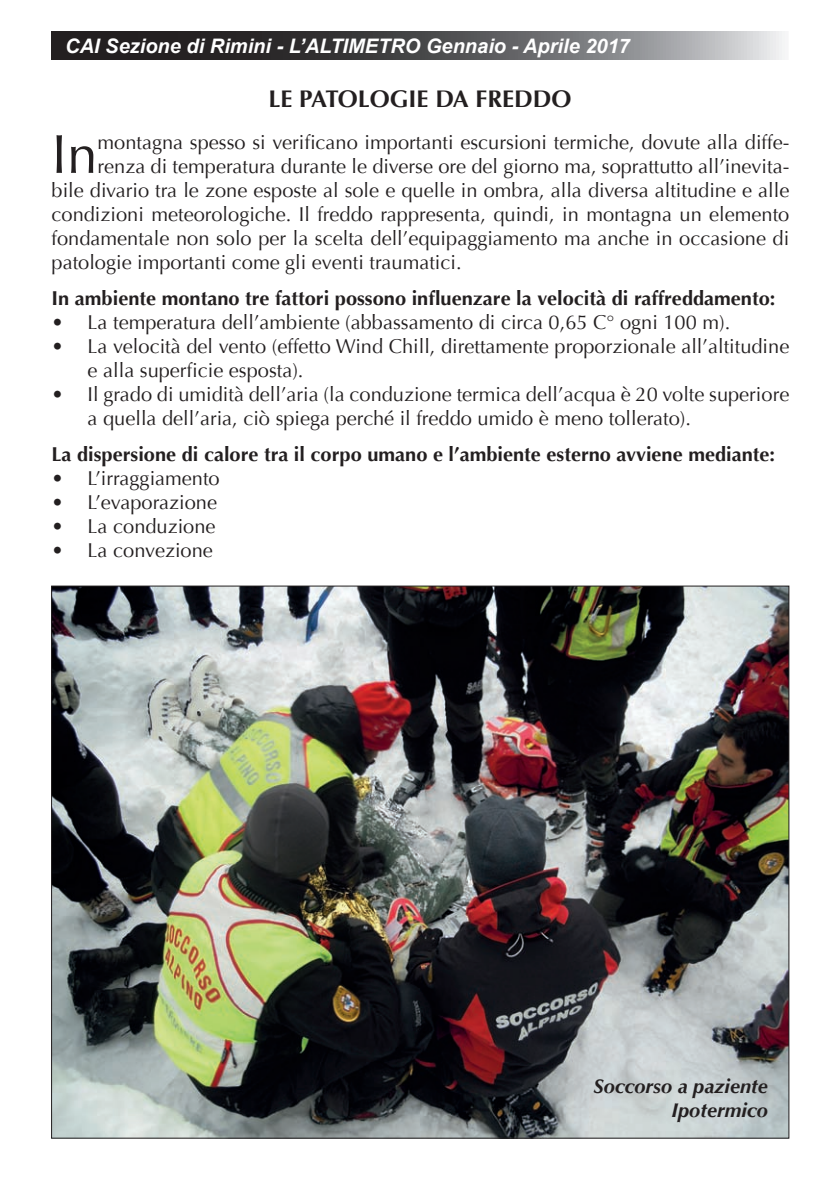
<style>
.page{position:relative;width:840px;height:1191px;background:#fff}
.page>*{position:absolute;margin:0;border:0;box-sizing:border-box;transform-origin:0 0}
.t1{font:55px "Optima";color:#231f20}
.t2{font:700 24px "Optima";color:#231f20}
.t3{font:20px/24px "Optima";color:#231f20}
.t4{font:700 20px "Optima";color:#231f20}
.t5{font:italic 700 20px "Arial";color:#fff}
.t6{font:italic 700 20px/24px "Optima";color:#231f20;text-align:right}
</style>
<div class="page">
<svg style="left:51px;top:31px;width:734px;height:29px;background:#5b5b5d"></svg>
<img style="left:53px;top:587px;width:734px;height:549px">
<p class="t5" style="left:65px;top:32px;width:566px">CAI Sezione di Rimini - L’ALTIMETRO Gennaio - Aprile 2017</p>
<p class="t2" style="left:268px;top:84px;width:304px">LE PATOLOGIE DA FREDDO</p>
<h1 class="t1" style="left:52px;top:122px;width:47px">In</h1>
<p class="t3" style="left:97px;top:130px;width:693px">montagna spesso si verificano importanti escursioni termiche, dovute alla diffe-</p>
<p class="t3" style="left:97px;top:154px;width:693px">renza di temperatura durante le diverse ore del giorno ma, soprattutto all’inevita-</p>
<p class="t3" style="left:52px;top:178px;width:739px">bile divario tra le zone esposte al sole e quelle in ombra, alla diversa altitudine e alle</p>
<p class="t3" style="left:52px;top:202px;width:738px">condizioni meteorologiche. Il freddo rappresenta, quindi, in montagna un elemento</p>
<p class="t3" style="left:52px;top:226px;width:738px">fondamentale non solo per la scelta dell’equipaggiamento ma anche in occasione di</p>
<p class="t3" style="left:52px;top:250px;width:411px">patologie importanti come gli eventi traumatici.</p>
<p class="t4" style="left:52px;top:286px;width:725px">In ambiente montano tre fattori possono influenzare la velocità di raffreddamento:</p>
<p class="t3" style="left:52px;top:310px;width:679px">• La temperatura dell’ambiente (abbassamento di circa 0,65 C° ogni 100 m).</p>
<p class="t3" style="left:88px;top:334px;width:702px;text-indent:-36px">• La velocità del vento (effetto Wind Chill, direttamente proporzionale all’altitudine e alla superficie esposta).</p>
<p class="t3" style="left:88px;top:382px;width:702px;text-indent:-36px">• Il grado di umidità dell’aria (la conduzione termica dell’acqua è 20 volte superiore a quella dell’aria, ciò spiega perché il freddo umido è meno tollerato).</p>
<p class="t4" style="left:52px;top:442px;width:724px">La dispersione di calore tra il corpo umano e l’ambiente esterno avviene mediante:</p>
<p class="t3" style="left:52px;top:466px;width:169px">• L’irraggiamento</p>
<p class="t3" style="left:52px;top:490px;width:167px">• L’evaporazione</p>
<p class="t3" style="left:52px;top:514px;width:165px">• La conduzione</p>
<p class="t3" style="left:52px;top:538px;width:163px">• La convezione</p>
<p class="t6" style="left:593px;top:1074px;width:176px">Soccorso a paziente<br>Ipotermico</p>
</div>
